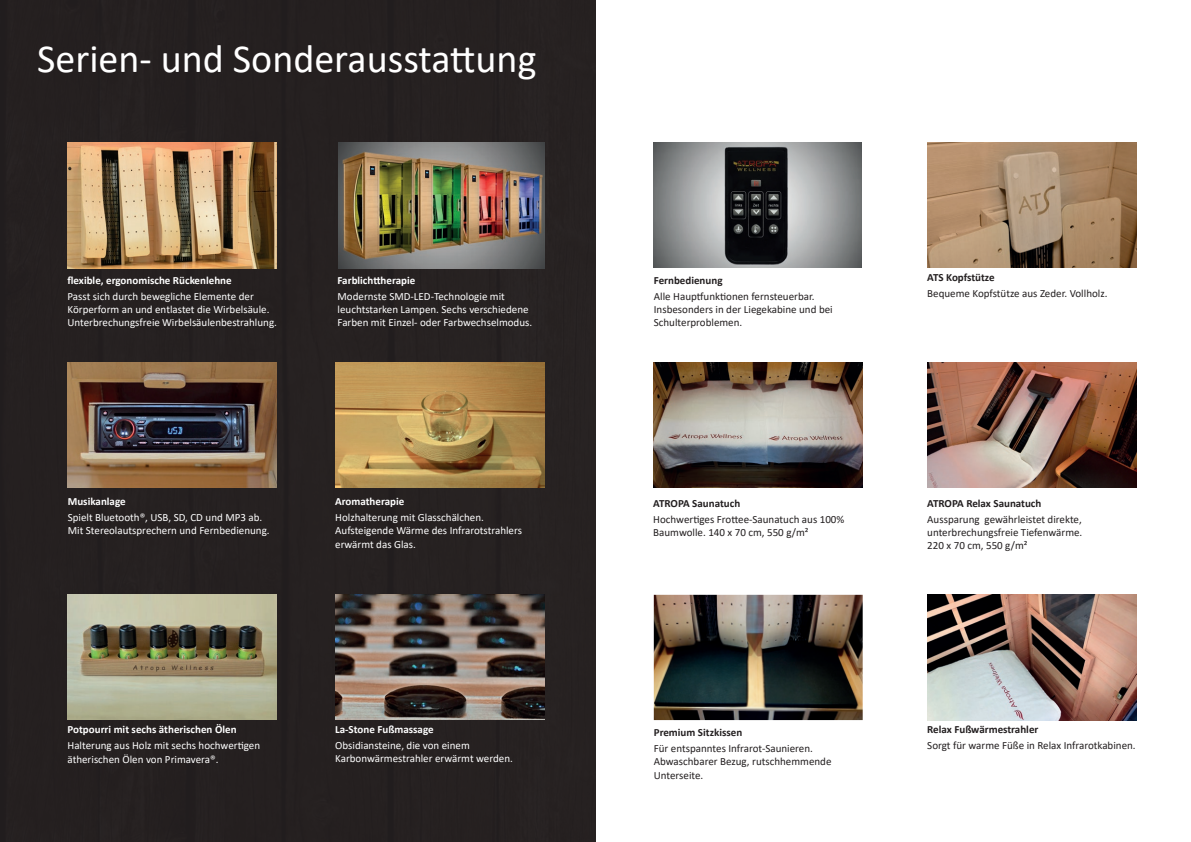
<style>
.page{position:relative;width:1191px;height:842px;background:#fff}
.page>*{position:absolute;margin:0;border:0;box-sizing:border-box;transform-origin:0 0}
.t1{font:40px "Calibri";color:#fff}
.t2{font:11px/13.2px "Calibri";color:#fff}
.t3{font:11px/13.2px "Calibri";color:#231f20}
.t4{font:700 11px "Calibri";color:#fff}
.t5{font:700 11px "Calibri";color:#231f20}
</style>
<div class="page">
<div style="left:0;top:0;width:595px;height:842px;background:#262021"></div>
<img style="left:68px;top:363px;width:209px;height:125px">
<img style="left:335px;top:594px;width:209px;height:125px">
<img style="left:335px;top:363px;width:209px;height:125px">
<img style="left:927px;top:363px;width:209px;height:125px">
<img style="left:927px;top:595px;width:209px;height:125px">
<img style="left:339px;top:143px;width:205px;height:125px">
<img style="left:654px;top:595px;width:208px;height:125px">
<img style="left:68px;top:143px;width:209px;height:125px">
<img style="left:653px;top:362px;width:209px;height:126px">
<img style="left:653px;top:142px;width:209px;height:126px">
<img style="left:68px;top:594px;width:209px;height:125px">
<img style="left:927px;top:142px;width:209px;height:126px">
<h1 class="t1" style="left:37px;top:31px;width:501px">Serien- und Sonderausstattung</h1>
<p class="t4" style="left:68px;top:272px;width:166px">flexible, ergonomische Rückenlehne</p>
<p class="t2" style="left:68px;top:289px;width:211px">Passt sich durch bewegliche Elemente der<br>Körperform an und entlastet die Wirbelsäule.<br>Unterbrechungsfreie Wirbelsäulenbestrahlung.</p>
<p class="t4" style="left:337px;top:272px;width:79px">Farblichttherapie</p>
<p class="t2" style="left:337px;top:289px;width:196px">Modernste SMD-LED-Technologie mit leuchtstarken Lampen. Sechs verschiedene<br>Farben mit Einzel- oder Farbwechselmodus.</p>
<p class="t4" style="left:68px;top:494px;width:59px">Musikanlage</p>
<p class="t2" style="left:68px;top:511px;width:203px">Spielt Bluetooth®, USB, SD, CD und MP3 ab.<br>Mit Stereolautsprechern und Fernbedienung.</p>
<p class="t4" style="left:335px;top:494px;width:71px">Aromatherapie</p>
<p class="t2" style="left:335px;top:511px;width:188px">Holzhalterung mit Glasschälchen.<br>Aufsteigende Wärme des Infrarotstrahlers erwärmt das Glas.</p>
<p class="t4" style="left:68px;top:722px;width:170px">Potpourri mit sechs ätherischen Ölen</p>
<p class="t2" style="left:68px;top:739px;width:194px">Halterung aus Holz mit sechs hochwertigen ätherischen Ölen von Primavera®.</p>
<p class="t4" style="left:335px;top:722px;width:100px">La-Stone Fußmassage</p>
<p class="t2" style="left:335px;top:739px;width:179px">Obsidiansteine, die von einem<br>Karbonwärmestrahler erwärmt werden.</p>
<p class="t5" style="left:654px;top:272px;width:70px">Fernbedienung</p>
<p class="t3" style="left:654px;top:289px;width:180px">Alle Hauptfunktionen fernsteuerbar.<br>Insbesonders in der Liegekabine und bei<br>Schulterproblemen.</p>
<p class="t5" style="left:653px;top:495px;width:89px">ATROPA Saunatuch</p>
<p class="t3" style="left:653px;top:512px;width:193px">Hochwertiges Frottee-Saunatuch aus 100%<br>Baumwolle. 140 x 70 cm, 550 g/m²</p>
<p class="t5" style="left:654px;top:725px;width:90px">Premium Sitzkissen</p>
<p class="t3" style="left:654px;top:742px;width:179px">Für entspanntes Infrarot-Saunieren.<br>Abwaschbarer Bezug, rutschhemmende<br>Unterseite.</p>
<p class="t5" style="left:927px;top:269px;width:69px">ATS Kopfstütze</p>
<p class="t3" style="left:927px;top:286px;width:182px">Bequeme Kopfstütze aus Zeder. Vollholz.</p>
<p class="t5" style="left:927px;top:495px;width:116px">ATROPA Relax Saunatuch</p>
<p class="t3" style="left:927px;top:512px;width:157px;text-align:justify">Aussparung gewährleistet direkte, unterbrechungsfreie Tiefenwärme.<br>220 x 70 cm, 550 g/m²</p>
<p class="t5" style="left:927px;top:722px;width:113px">Relax Fußwärmestrahler</p>
<p class="t3" style="left:927px;top:739px;width:210px">Sorgt für warme Füße in Relax Infrarotkabinen.</p>
</div>
